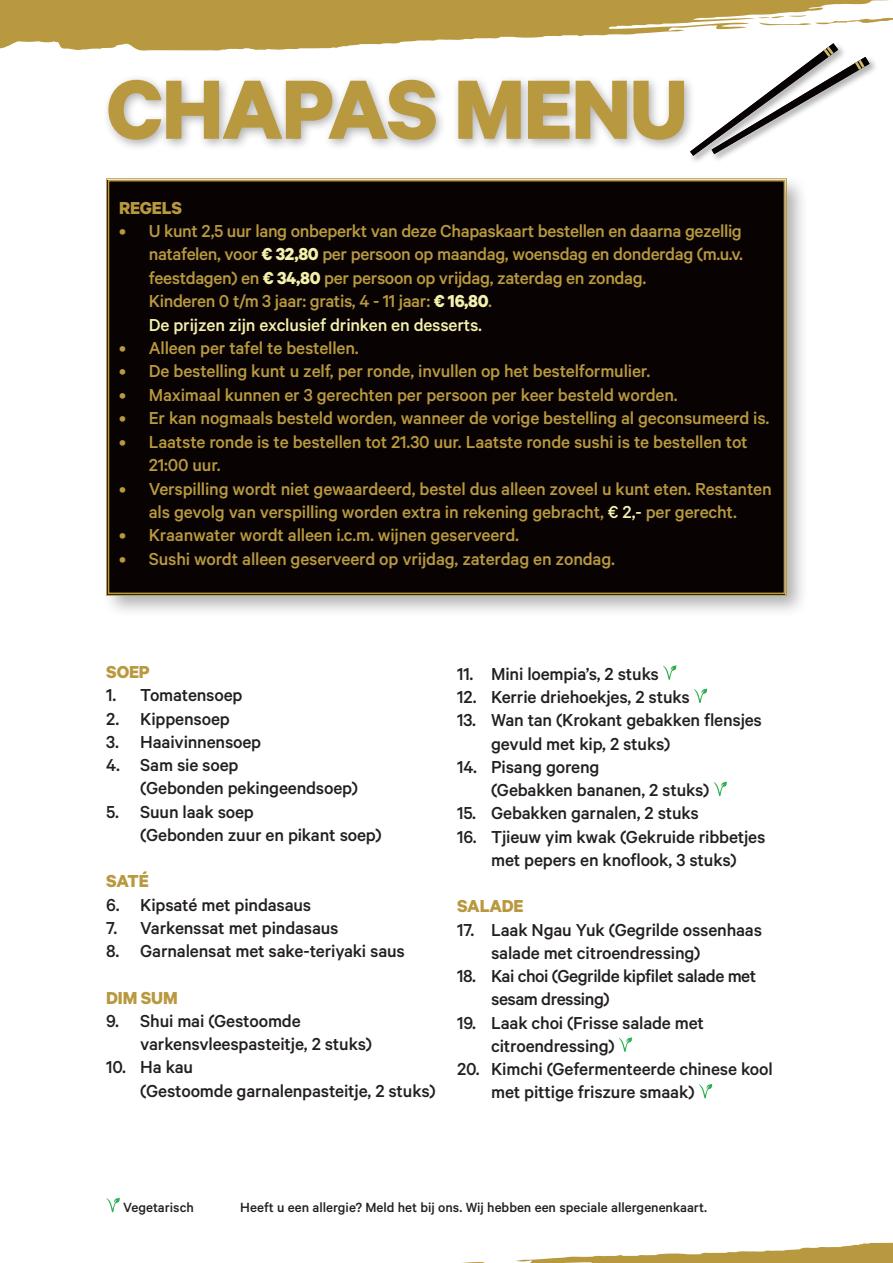
<style>
.page{position:relative;width:893px;height:1263px;background:#fff}
.page>*{position:absolute;margin:0;border:0;box-sizing:border-box;transform-origin:0 0}
.tussenkop{font:700 94.5px "Calibre";letter-spacing:-.015em;color:#b9993f}
.platte_tekst{font:500 19.5px/23.4px "Calibre";letter-spacing:-.01em;color:#b9993f;text-align:justify}
.platte_tekst-2{font:500 19.5px/23.2px "Calibre";letter-spacing:-.01em;color:#231f20}
.platte_tekst-3{font:500 19.5px "Calibre";letter-spacing:-.01em;color:#f5f1ac}
.tussenkop-2{font:700 19.5px "Calibre";letter-spacing:-.01em;color:#b9993f}
.platte_tekst-4{font:500 15px "Calibre";color:#231f20}
.s1{font-weight:700;color:#f5f1ac}
.s2{color:#f5f1ac}
</style>
<div class="page">
<svg style="left:462px;top:1242px;width:431px;height:21px"></svg>
<svg style="left:0;top:0;width:889px;height:51px;fill:#b9993f"></svg>
<svg style="left:759px;top:15px;width:134px;height:12px"></svg>
<div style="left:101px;top:173px;width:709px;height:445px;background:#231f20;opacity:.35"></div>
<div style="left:106px;top:178px;width:681px;height:418px;background:#080302"></div>
<div style="left:108px;top:180px;width:677px;height:414px;border:2px solid #b9993f"></div>
<div style="left:689px;top:42px;width:189px;height:123px;background:#fff"></div>
<svg style="left:690px;top:43px;width:180px;height:113px"></svg>
<div style="left:102px;top:74px;width:594px;height:78px;background:#231f20;opacity:.35"></div>
<svg style="left:663px;top:665px;width:14px;height:15px"></svg>
<svg style="left:694px;top:688px;width:13px;height:15px"></svg>
<svg style="left:713px;top:781px;width:14px;height:15px"></svg>
<svg style="left:619px;top:1037px;width:13px;height:15px"></svg>
<svg style="left:699px;top:1084px;width:13px;height:14px"></svg>
<svg style="left:106px;top:1198px;width:14px;height:14px"></svg>
<p class="tussenkop" style="left:106px;top:52px;width:583px">CHAPAS MENU</p>
<p class="tussenkop-2" style="left:119px;top:196px;width:65px">REGELS</p>
<p class="platte_tekst" style="left:149px;top:219px;width:596px;text-indent:-30px">• U kunt 2,5 uur lang onbeperkt van deze Chapaskaart bestellen en daarna gezellig natafelen, voor <span class="s1">€ 32,80</span> per persoon op maandag, woensdag en donderdag (m.u.v. feestdagen) en <span class="s1">€ 34,80</span> per persoon op vrijdag, zaterdag en zondag.</p>
<p class="platte_tekst" style="left:149px;top:289px;width:345px">Kinderen 0 t/m 3 jaar: gratis, 4 - 11 jaar: <span class="s1">€ 16,80</span>.</p>
<p class="platte_tekst-3" style="left:149px;top:313px;width:335px">De prijzen zijn exclusief drinken en desserts.</p>
<p class="platte_tekst" style="left:119px;top:336px;width:241px">• Alleen per tafel te bestellen.</p>
<p class="platte_tekst" style="left:119px;top:359px;width:533px">• De bestelling kunt u zelf, per ronde, invullen op het bestelformulier.</p>
<p class="platte_tekst" style="left:119px;top:383px;width:560px">• Maximaal kunnen er 3 gerechten per persoon per keer besteld worden.</p>
<p class="platte_tekst" style="left:119px;top:406px;width:652px">• Er kan nogmaals besteld worden, wanneer de vorige bestelling al geconsumeerd is.</p>
<p class="platte_tekst" style="left:149px;top:429px;width:600px;text-indent:-30px">• Laatste ronde is te bestellen tot 21.30 uur. Laatste ronde sushi is te bestellen tot<br>21:00 uur.</p>
<p class="platte_tekst" style="left:119px;top:476px;width:654px;text-align:center">• Verspilling wordt niet gewaardeerd, bestel dus alleen zoveel u kunt eten. Restanten als gevolg van verspilling worden extra in rekening gebracht, <span class="s2">€ 2,-</span> per gerecht.</p>
<p class="platte_tekst" style="left:119px;top:523px;width:401px">• Kraanwater wordt alleen i.c.m. wijnen geserveerd.</p>
<p class="platte_tekst" style="left:119px;top:546px;width:497px">• Sushi wordt alleen geserveerd op vrijdag, zaterdag en zondag.</p>
<p class="tussenkop-2" style="left:106px;top:660px;width:45px">SOEP</p>
<p class="platte_tekst-2" style="left:106px;top:683px;width:138px">1. Tomatensoep</p>
<p class="platte_tekst-2" style="left:106px;top:706px;width:125px">2. Kippensoep</p>
<p class="platte_tekst-2" style="left:106px;top:729px;width:156px">3. Haaivinnensoep</p>
<p class="platte_tekst-2" style="left:106px;top:753px;width:134px">4. Sam sie soep</p>
<p class="platte_tekst-2" style="left:140px;top:776px;width:219px">(Gebonden pekingeendsoep)</p>
<p class="platte_tekst-2" style="left:106px;top:799px;width:149px">5. Suun laak soep</p>
<p class="platte_tekst-2" style="left:140px;top:822px;width:243px">(Gebonden zuur en pikant soep)</p>
<p class="tussenkop-2" style="left:106px;top:869px;width:44px">SATÉ</p>
<p class="platte_tekst-2" style="left:106px;top:892px;width:207px">6. Kipsaté met pindasaus</p>
<p class="platte_tekst-2" style="left:106px;top:915px;width:234px">7. Varkenssat met pindasaus</p>
<p class="platte_tekst-2" style="left:106px;top:939px;width:300px">8. Garnalensat met sake-teriyaki saus</p>
<p class="tussenkop-2" style="left:106px;top:985px;width:73px">DIM SUM</p>
<p class="platte_tekst-2" style="left:140px;top:1008px;width:233px;text-indent:-34px">9. Shui mai (Gestoomde varkensvleespasteitje, 2 stuks)</p>
<p class="platte_tekst-2" style="left:106px;top:1055px;width:88px">10. Ha kau</p>
<p class="platte_tekst-2" style="left:140px;top:1078px;width:297px">(Gestoomde garnalenpasteitje, 2 stuks)</p>
<p class="platte_tekst-2" style="left:457px;top:661px;width:203px">11. Mini loempia’s, 2 stuks</p>
<p class="platte_tekst-2" style="left:457px;top:685px;width:234px">12. Kerrie driehoekjes, 2 stuks</p>
<p class="platte_tekst-2" style="left:491px;top:708px;width:272px;text-indent:-34px">13. Wan tan (Krokant gebakken flensjes gevuld met kip, 2 stuks)</p>
<p class="platte_tekst-2" style="left:457px;top:754px;width:144px">14. Pisang goreng</p>
<p class="platte_tekst-2" style="left:491px;top:778px;width:220px">(Gebakken bananen, 2 stuks)</p>
<p class="platte_tekst-2" style="left:457px;top:801px;width:243px">15. Gebakken garnalen, 2 stuks</p>
<p class="platte_tekst-2" style="left:457px;top:824px;width:310px;text-align:center">16. Tjieuw yim kwak (Gekruide ribbetjes met pepers en knoflook, 3 stuks)</p>
<p class="tussenkop-2" style="left:457px;top:894px;width:68px">SALADE</p>
<p class="platte_tekst-2" style="left:491px;top:917px;width:272px;text-indent:-34px">17. Laak Ngau Yuk (Gegrilde ossenhaas salade met citroendressing)</p>
<p class="platte_tekst-2" style="left:491px;top:964px;width:267px;text-indent:-34px">18. Kai choi (Gegrilde kipfilet salade met sesam dressing)</p>
<p class="platte_tekst-2" style="left:491px;top:1010px;width:214px;text-indent:-34px">19. Laak choi (Frisse salade met citroendressing)</p>
<p class="platte_tekst-2" style="left:491px;top:1057px;width:283px;text-indent:-34px">20. Kimchi (Gefermenteerde chinese kool met pittige friszure smaak)</p>
<p class="platte_tekst-4" style="left:123px;top:1199px;width:72px">Vegetarisch</p>
<p class="platte_tekst-4" style="left:240px;top:1199px;width:468px">Heeft u een allergie? Meld het bij ons. Wij hebben een speciale allergenenkaart.</p>
</div>
